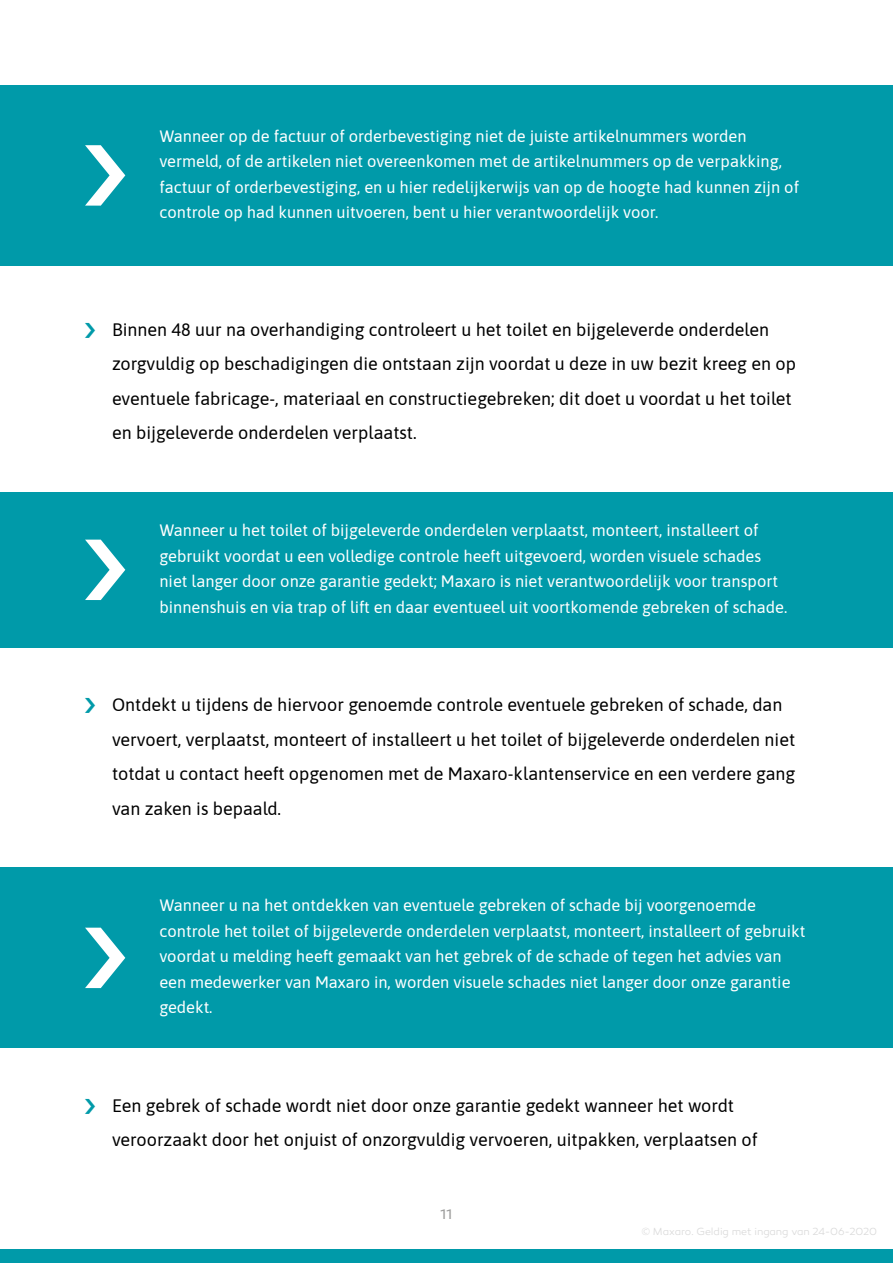
<style>
.page{position:relative;width:893px;height:1263px;background:#fff}
.page>*{position:absolute;margin:0;border:0;box-sizing:border-box;transform-origin:0 0}
.t1{font:18px/34.5px "Asap";color:#000}
.t2{font:16.5px/25.5px "Asap";color:#fff}
.t3{font:14.25px "Canaro";color:#9d9d9c}
.t4{font:300 10.5px "Canaro";letter-spacing:-.005em;color:#dadada}
</style>
<div class="page">
<div style="left:0;top:1249px;width:893px;height:14px;background:#009aa9"></div>
<div style="left:0;top:85px;width:893px;height:181px;background:#009aa9"></div>
<div style="left:0;top:867px;width:893px;height:181px;background:#009aa9"></div>
<div style="left:0;top:492px;width:893px;height:155px;background:#009aa9"></div>
<svg style="left:85px;top:145px;width:40px;height:61px"></svg>
<svg style="left:85px;top:928px;width:40px;height:60px"></svg>
<svg style="left:85px;top:540px;width:40px;height:60px"></svg>
<p class="t2" style="left:159px;top:122px;width:641px">Wanneer op de factuur of orderbevestiging niet de juiste artikelnummers worden vermeld, of de artikelen niet overeenkomen met de artikelnummers op de verpakking, factuur of orderbevestiging, en u hier redelijkerwijs van op de hoogte had kunnen zijn of controle op had kunnen uitvoeren, bent u hier verantwoordelijk voor.</p>
<p class="t1" style="left:112px;top:311px;width:685px">Binnen 48 uur na overhandiging controleert u het toilet en bijgeleverde onderdelen zorgvuldig op beschadigingen die ontstaan zijn voordat u deze in uw bezit kreeg en op eventuele fabricage-, materiaal en constructiegebreken; dit doet u voordat u het toilet en bijgeleverde onderdelen verplaatst.</p>
<p class="t2" style="left:159px;top:517px;width:628px">Wanneer u het toilet of bijgeleverde onderdelen verplaatst, monteert, installeert of gebruikt voordat u een volledige controle heeft uitgevoerd, worden visuele schades niet langer door onze garantie gedekt; Maxaro is niet verantwoordelijk voor transport binnenshuis en via trap of lift en daar eventueel uit voortkomende gebreken of schade.</p>
<p class="t1" style="left:112px;top:686px;width:685px">Ontdekt u tijdens de hiervoor genoemde controle eventuele gebreken of schade, dan vervoert, verplaatst, monteert of installeert u het toilet of bijgeleverde onderdelen niet totdat u contact heeft opgenomen met de Maxaro-klantenservice en een verdere gang van zaken is bepaald.</p>
<p class="t2" style="left:159px;top:892px;width:647px">Wanneer u na het ontdekken van eventuele gebreken of schade bij voorgenoemde controle het toilet of bijgeleverde onderdelen verplaatst, monteert, installeert of gebruikt voordat u melding heeft gemaakt van het gebrek of de schade of tegen het advies van een medewerker van Maxaro in, worden visuele schades niet langer door onze garantie gedekt.</p>
<p class="t1" style="left:112px;top:1087px;width:647px">Een gebrek of schade wordt niet door onze garantie gedekt wanneer het wordt veroorzaakt door het onjuist of onzorgvuldig vervoeren, uitpakken, verplaatsen of</p>
<p class="t3" style="left:441px;top:1206px;width:13px">11</p>
<p class="t4" style="left:641px;top:1225px;width:237px">© Maxaro. Geldig met ingang van 24-06-2020</p>
</div>
